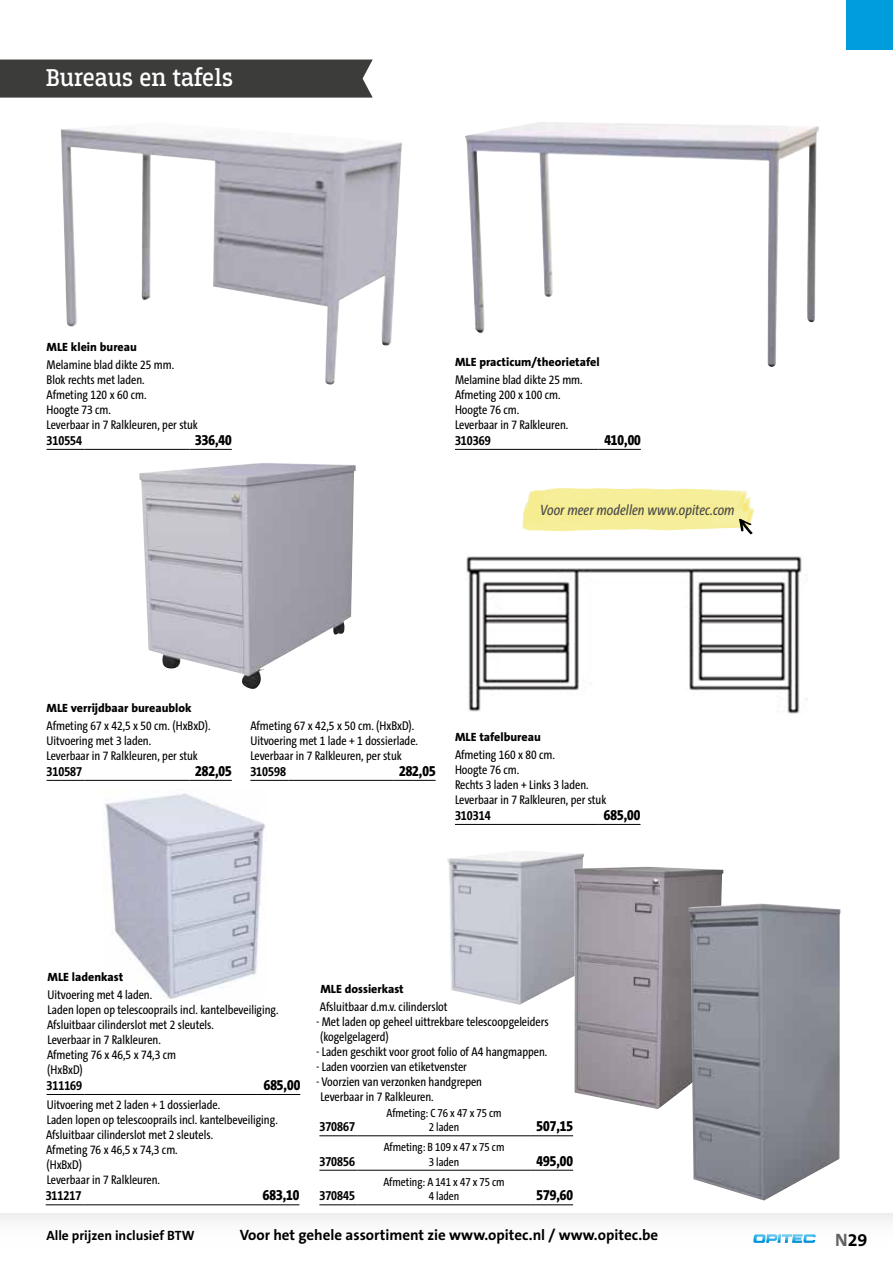
<style>
.page{position:relative;width:893px;height:1263px;background:#fff}
.page>*{position:absolute;margin:0;border:0;box-sizing:border-box;transform-origin:0 0}
.t1{font:25.5px "Breakers Slab";color:#fff}
.t2{font:700 18px "The Sans B W7";color:#000}
.t3{font:800 15px "The Sans Cd LF8";color:#000}
.t4{font:700 15px "The Sans B W7";color:#000}
.t5{font:italic 15px "The Sans Cd LF5 Plain";color:#4a4a49}
.t6{font:700 13.5px "The Sans Cd LF7";color:#000}
.t7{font:700 13.5px "The Sans B W7";color:#000}
.t8{font:12.75px/15px "The Sans Cd LF5 Plain";color:#000}
.t9{font:800 12px "The Sans B W8";color:#000}
.t10{font:12px/14.4px "The Sans Cd LF5 Plain";color:#000;text-align:center}
.s1{font-family:"The Sans Cd LF7";font-weight:700;font-size:13.5px}
.s2{color:#646363}
</style>
<div class="page">
<svg style="left:753px;top:1234px;width:63px;height:9px"></svg>
<img style="left:447px;top:852px;width:137px;height:153px">
<img style="left:574px;top:867px;width:149px;height:242px">
<img style="left:102px;top:789px;width:163px;height:209px">
<img style="left:688px;top:903px;width:153px;height:297px">
<img style="left:61px;top:128px;width:341px;height:257px">
<img style="left:139px;top:463px;width:217px;height:226px">
<img style="left:465px;top:122px;width:354px;height:245px">
<img style="left:466px;top:556px;width:342px;height:158px">
<svg style="left:522px;top:488px;width:233px;height:47px"></svg>
<div style="left:846px;top:0;width:47px;height:50px;background:#009ddc"></div>
<div style="left:0;top:60px;width:373px;height:38px;background:#3c3c3b"></div>
<hr style="left:47px;top:1094px;width:38px;height:1px;background:#000">
<hr style="left:85px;top:1094px;width:173px;height:1px;background:#000">
<hr style="left:258px;top:1094px;width:42px;height:1px;background:#000">
<hr style="left:319px;top:1204px;width:38px;height:1px;background:#000">
<hr style="left:357px;top:1204px;width:174px;height:1px;background:#000">
<hr style="left:531px;top:1204px;width:42px;height:1px;background:#000">
<hr style="left:46px;top:1204px;width:38px;height:1px;background:#000">
<hr style="left:84px;top:1204px;width:173px;height:1px;background:#000">
<hr style="left:257px;top:1204px;width:42px;height:1px;background:#000">
<hr style="left:319px;top:1170px;width:38px;height:1px;background:#000">
<hr style="left:357px;top:1170px;width:174px;height:1px;background:#000">
<hr style="left:531px;top:1170px;width:42px;height:1px;background:#000">
<hr style="left:319px;top:1135px;width:38px;height:1px;background:#000">
<hr style="left:357px;top:1135px;width:174px;height:1px;background:#000">
<hr style="left:531px;top:1135px;width:42px;height:1px;background:#000">
<hr style="left:47px;top:449px;width:38px;height:1px;background:#000">
<hr style="left:85px;top:449px;width:104px;height:1px;background:#000">
<hr style="left:189px;top:449px;width:43px;height:1px;background:#000">
<hr style="left:47px;top:780px;width:38px;height:1px;background:#000">
<hr style="left:85px;top:780px;width:104px;height:1px;background:#000">
<hr style="left:189px;top:780px;width:43px;height:1px;background:#000">
<hr style="left:250px;top:780px;width:38px;height:1px;background:#000">
<hr style="left:288px;top:780px;width:105px;height:1px;background:#000">
<hr style="left:393px;top:780px;width:43px;height:1px;background:#000">
<hr style="left:455px;top:449px;width:38px;height:1px;background:#000">
<hr style="left:493px;top:449px;width:105px;height:1px;background:#000">
<hr style="left:598px;top:449px;width:43px;height:1px;background:#000">
<hr style="left:455px;top:824px;width:38px;height:1px;background:#000">
<hr style="left:493px;top:824px;width:105px;height:1px;background:#000">
<hr style="left:598px;top:824px;width:42px;height:1px;background:#000">
<p class="t1" style="left:46px;top:63px;width:189px">Bureaus en tafels</p>
<p class="t9" style="left:47px;top:339px;width:92px">MLE klein bureau</p>
<p class="t8" style="left:47px;top:357px;width:153px">Melamine blad dikte 25 mm.<br>Blok rechts met laden.<br>Afmeting 120 x 60 cm.<br>Hoogte 73 cm.<br>Leverbaar in 7 Ralkleuren, per stuk</p>
<p class="t6" style="left:47px;top:431px;width:37px">310554</p>
<p class="t3" style="left:195px;top:430px;width:38px">336,40</p>
<p class="t9" style="left:455px;top:354px;width:146px">MLE practicum/theorietafel</p>
<p class="t8" style="left:455px;top:372px;width:129px">Melamine blad dikte 25 mm.<br>Afmeting 200 x 100 cm.<br>Hoogte 76 cm.<br>Leverbaar in 7 Ralkleuren.</p>
<p class="t6" style="left:455px;top:431px;width:37px">310369</p>
<p class="t3" style="left:604px;top:430px;width:38px">410,00</p>
<p class="t5" style="left:540px;top:500px;width:196px">Voor meer modellen www.opitec.com</p>
<p class="t9" style="left:47px;top:700px;width:147px">MLE verrijdbaar bureaublok</p>
<p class="t8" style="left:47px;top:718px;width:165px">Afmeting 67 x 42,5 x 50 cm. (HxBxD).<br>Uitvoering met 3 laden.<br>Leverbaar in 7 Ralkleuren, per stuk</p>
<p class="t8" style="left:250px;top:718px;width:169px">Afmeting 67 x 42,5 x 50 cm. (HxBxD).<br>Uitvoering met 1 lade + 1 dossierlade.<br>Leverbaar in 7 Ralkleuren, per stuk</p>
<p class="t6" style="left:47px;top:762px;width:37px">310587</p>
<p class="t3" style="left:195px;top:761px;width:92px">282,05 <span class="s1">310598</span></p>
<p class="t3" style="left:399px;top:761px;width:38px">282,05</p>
<p class="t9" style="left:455px;top:729px;width:87px">MLE tafelbureau</p>
<p class="t8" style="left:455px;top:747px;width:153px">Afmeting 160 x 80 cm.<br>Hoogte 76 cm.<br>Rechts 3 laden + Links 3 laden.<br>Leverbaar in 7 Ralkleuren, per stuk</p>
<p class="t6" style="left:455px;top:806px;width:37px">310314</p>
<p class="t3" style="left:604px;top:805px;width:38px">685,00</p>
<p class="t9" style="left:47px;top:969px;width:77px">MLE ladenkast</p>
<p class="t8" style="left:47px;top:987px;width:233px">Uitvoering met 4 laden.<br>Laden lopen op telescooprails incl. kantelbeveiliging.<br>Afsluitbaar cilinderslot met 2 sleutels.<br>Leverbaar in 7 Ralkleuren.<br>Afmeting 76 x 46,5 x 74,3 cm<br>(HxBxD)</p>
<p class="t9" style="left:320px;top:981px;width:85px">MLE dossierkast</p>
<p class="t8" style="left:320px;top:998px;width:129px">Afsluitbaar d.m.v. cilinderslot</p>
<p class="t8" style="left:317px;top:1013px;width:234px">- Met laden op geheel uittrekbare telescoopgeleiders (kogelgelagerd)</p>
<p class="t8" style="left:317px;top:1043px;width:232px">- Laden geschikt voor groot folio of A4 hangmappen.</p>
<p class="t8" style="left:317px;top:1058px;width:152px">- Laden voorzien van etiketvenster</p>
<p class="t8" style="left:317px;top:1073px;width:167px">- Voorzien van verzonken handgrepen<br>Leverbaar in 7 Ralkleuren.</p>
<p class="t6" style="left:47px;top:1076px;width:37px">311169</p>
<p class="t3" style="left:264px;top:1075px;width:38px">685,00</p>
<p class="t8" style="left:46px;top:1097px;width:233px">Uitvoering met 2 laden + 1 dossierlade.<br>Laden lopen op telescooprails incl. kantelbeveiliging.<br>Afsluitbaar cilinderslot met 2 sleutels.<br>Afmeting 76 x 46,5 x 74,3 cm.<br>(HxBxD)<br>Leverbaar in 7 Ralkleuren.</p>
<p class="t10" style="left:387px;top:1105px;width:117px">Afmeting: C 76 x 47 x 75 cm<br>2 laden</p>
<p class="t3" style="left:537px;top:1116px;width:38px">507,15</p>
<p class="t6" style="left:319px;top:1118px;width:37px">370867</p>
<p class="t10" style="left:384px;top:1139px;width:122px">Afmeting: B 109 x 47 x 75 cm<br>3 laden</p>
<p class="t3" style="left:537px;top:1151px;width:38px">495,00</p>
<p class="t6" style="left:319px;top:1152px;width:37px">370856</p>
<p class="t10" style="left:383px;top:1174px;width:123px">Afmeting: A 141 x 47 x 75 cm</p>
<p class="t6" style="left:46px;top:1187px;width:37px">311217</p>
<p class="t3" style="left:263px;top:1185px;width:38px">683,10</p>
<p class="t10" style="left:429px;top:1188px;width:32px">4 laden</p>
<p class="t3" style="left:537px;top:1185px;width:38px">579,60</p>
<p class="t6" style="left:319px;top:1187px;width:37px">370845</p>
<p class="t7" style="left:46px;top:1226px;width:150px">Alle prijzen inclusief BTW</p>
<p class="t4" style="left:240px;top:1225px;width:420px">Voor het gehele assortiment zie www.opitec.nl / www.opitec.be</p>
<p class="t2" style="left:835px;top:1228px;width:34px"><span class="s2">N</span>29</p>
</div>
